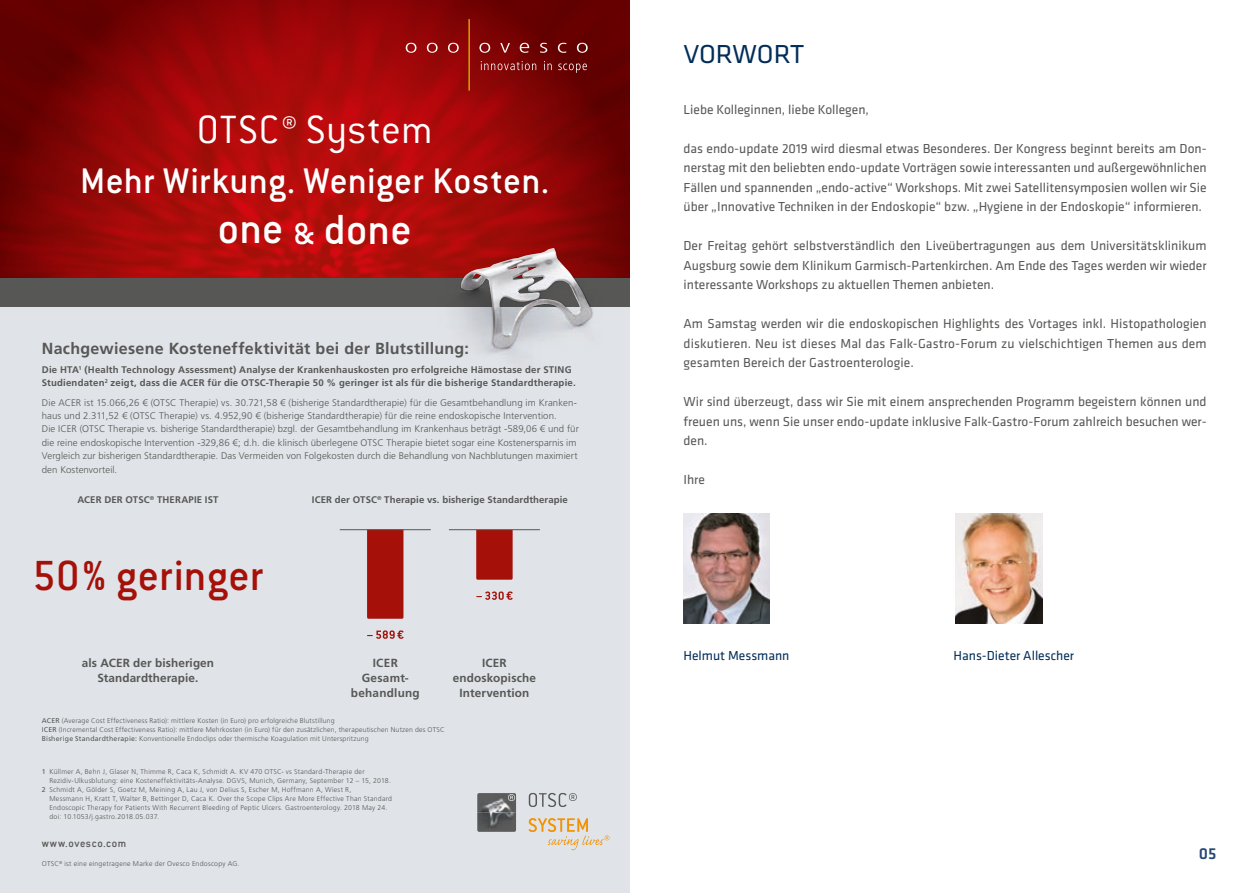
<style>
.page{position:relative;width:1259px;height:893px;background:#fff}
.page>*{position:absolute;margin:0;border:0;box-sizing:border-box;transform-origin:0 0}
.t1{font:500 46.2px "Conduit ITC Pro";letter-spacing:.005em;color:#a51009}
.t2{font:500 46.2px "Conduit ITC Pro";letter-spacing:.005em;color:#fff}
.t3{font:300 43.35px "Conduit ITC Pro";letter-spacing:.02em;color:#fff}
.t4{font:500 39px "Conduit ITC Pro";letter-spacing:.005em;color:#fff}
.t5{font:27px "Klavika";letter-spacing:-.01em;color:#002d59}
.t6{font:500 16.5px "Klavika";color:#264975}
.t7{font:700 16.05px "Frutiger LT Std";letter-spacing:.015em;color:#575756}
.t8{font:13.5px/19.5px "Klavika";color:#575756;text-align:justify}
.t9{font:13.5px "Klavika";color:#002d59}
.t10{font:700 11.7px/15px "Frutiger LT Std";letter-spacing:.01em;color:#575756;text-align:center}
.t11{font:500 11.7px "Conduit ITC Pro";letter-spacing:.05em;color:#575756}
.t12{font:300 9.6px/13.4px "Frutiger LT Std";letter-spacing:.01em;color:#575756}
.t13{font:700 9.6px/13.4px "Frutiger LT Std";letter-spacing:.02em;color:#575756}
.t14{font:300 6.9px/9.1px "Frutiger LT Std";letter-spacing:.03em;color:#575756}
.s1{font-size:34.65px}
.s2{font-size:33.15px}
.s3{font-weight:400}
</style>
<div class="page">
<img style="left:683px;top:514px;width:87px;height:109px">
<img style="left:955px;top:514px;width:87px;height:109px">
<div style="left:0;top:307px;width:629px;height:586px;background:#e0e3e7"></div>
<svg style="left:0;top:0;width:629px;height:278px;background:#950707"></svg>
<div style="left:0;top:278px;width:629px;height:29px;background:#575756"></div>
<hr style="left:468px;top:19px;width:1px;height:72px;background:#f5de00">
<svg style="left:406px;top:43px;width:10px;height:10px"></svg>
<svg style="left:427px;top:43px;width:10px;height:10px"></svg>
<svg style="left:448px;top:43px;width:11px;height:10px"></svg>
<svg style="left:479px;top:43px;width:11px;height:10px"></svg>
<svg style="left:500px;top:43px;width:10px;height:10px"></svg>
<svg style="left:520px;top:43px;width:9px;height:10px"></svg>
<svg style="left:540px;top:43px;width:7px;height:10px"></svg>
<svg style="left:558px;top:43px;width:8px;height:10px"></svg>
<svg style="left:577px;top:43px;width:10px;height:10px"></svg>
<svg style="left:481px;top:61px;width:106px;height:12px"></svg>
<img style="left:429px;top:239px;width:171px;height:115px">
<img style="left:460px;top:248px;width:132px;height:100px">
<div style="left:367px;top:530px;width:36px;height:89px;background:#a51009"></div>
<hr style="left:340px;top:529px;width:91px;height:1px;background:#575756">
<svg style="left:367px;top:630px;width:37px;height:9px"></svg>
<div style="left:476px;top:530px;width:36px;height:50px;background:#a51009"></div>
<hr style="left:449px;top:529px;width:91px;height:1px;background:#575756">
<svg style="left:476px;top:591px;width:37px;height:9px"></svg>
<svg style="left:529px;top:793px;width:48px;height:14px"></svg>
<img style="left:477px;top:793px;width:39px;height:39px">
<svg style="left:508px;top:794px;width:7px;height:7px"></svg>
<svg style="left:528px;top:818px;width:81px;height:32px"></svg>
<h2 class="t3" style="left:197px;top:106px;width:237px">OTSC<span class="s1">®</span> System</h2>
<h3 class="t4" style="left:80px;top:159px;width:470px">Mehr Wirkung. Weniger Kosten.</h3>
<h1 class="t2" style="left:218px;top:203px;width:195px">one <span class="s2">&amp;</span> done</h1>
<p class="t7" style="left:42px;top:338px;width:429px">Nachgewiesene Kosteneffektivität bei der Blutstillung:</p>
<p class="t13" style="left:42px;top:363px;width:535px">Die HTA<sup>1</sup> (Health Technology Assessment) Analyse der Krankenhauskosten pro erfolgreiche Hämostase der STING<br>Studiendaten<sup>2</sup> zeigt, dass die ACER für die OTSC-Therapie 50 % geringer ist als für die bisherige Standardtherapie.</p>
<p class="t12" style="left:42px;top:396px;width:538px">Die ACER ist 15.066,26 € (OTSC Therapie) vs. 30.721,58 € (bisherige Standardtherapie) für die Gesamtbehandlung im Kranken&shy;haus und 2.311,52 € (OTSC Therapie) vs. 4.952,90 € (bisherige Standardtherapie) für die reine endoskopische Intervention.<br>Die ICER (OTSC Therapie vs. bisherige Standardtherapie) bzgl. der Gesamtbehandlung im Krankenhaus beträgt -589,06 € und für die reine endoskopische Intervention -329,86 €; d.h. die klinisch überlegene OTSC Therapie bietet sogar eine Kostenersparnis im Vergleich zur bisherigen Standardtherapie. Das Vermeiden von Folgekosten durch die Behandlung von Nachblutungen maximiert den Kostenvorteil.</p>
<p class="t13" style="left:77px;top:493px;width:143px">ACER DER OTSC<sup>®</sup> THERAPIE IST</p>
<p class="t13" style="left:312px;top:493px;width:257px">ICER der OTSC<sup>®</sup> Therapie vs. bisherige Standardtherapie</p>
<h1 class="t1" style="left:32px;top:549px;width:233px">50% geringer</h1>
<p class="t10" style="left:82px;top:655px;width:134px">als ACER der bisherigen<br>Standardtherapie.</p>
<p class="t10" style="left:453px;top:655px;width:85px">ICER endoskopische<br>Intervention</p>
<p class="t10" style="left:351px;top:655px;width:70px">ICER<br>Gesamt&shy;behandlung</p>
<p class="t14" style="left:42px;top:716px;width:404px"><span class="s3">ACER</span> (Average Cost Effectiveness Ratio): mittlere Kosten (in Euro) pro erfolgreiche Blutstillung<br><span class="s3">ICER</span> (Incremental Cost Effectiveness Ratio): mittlere Mehrkosten (in Euro) für den zusätzlichen, therapeutischen Nutzen des OTSC<br><span class="s3">Bisherige Standardtherapie:</span> Konventionelle Endoclips oder thermische Koagulation mit Unterspritzung</p>
<p class="t14" style="left:42px;top:767px;width:324px"><span class="s3">1</span> Küllmer A, Behn J, Glaser N, Thimme R, Caca K, Schmidt A. KV 470 OTSC- vs Standard-Therapie der</p>
<p class="t14" style="left:49px;top:776px;width:343px">Rezidiv-Ulkusblutung: eine Kosteneffektivitäts-Analyse. DGVS, Munich, Germany, September 12 – 15, 2018.</p>
<p class="t14" style="left:42px;top:785px;width:311px"><span class="s3">2</span> Schmidt A, Gölder S, Goetz M, Meining A, Lau J, von Delius S, Escher M, Hoffmann A, Wiest R,</p>
<p class="t14" style="left:49px;top:794px;width:344px">Messmann H, Kratt T, Walter B, Bettinger D, Caca K. Over the Scope Clips Are More Effective Than Standard</p>
<p class="t14" style="left:49px;top:803px;width:339px">Endoscopic Therapy for Patients With Recurrent Bleeding of Peptic Ulcers. Gastroenterology. 2018 May 24.</p>
<p class="t14" style="left:49px;top:812px;width:111px">doi: 10.1053/j.gastro.2018.05.037.</p>
<p class="t11" style="left:42px;top:837px;width:86px">www.ovesco.com</p>
<p class="t14" style="left:42px;top:859px;width:199px">OTSC<sup>®</sup> ist eine eingetragene Marke der Ovesco Endoscopy AG.</p>
<h3 class="t5" style="left:683px;top:36px;width:122px">VORWORT</h3>
<p class="t8" style="left:683px;top:99px;width:187px">Liebe Kolleginnen, liebe Kollegen,</p>
<p class="t8" style="left:683px;top:138px;width:525px">das endo-update 2019 wird diesmal etwas Besonderes. Der Kongress beginnt bereits am Don&shy;nerstag mit den beliebten endo-update Vorträgen sowie interessanten und außergewöhnlichen Fällen und spannenden „endo-active“ Workshops. Mit zwei Satellitensymposien wollen wir Sie über „Innovative Techniken in der Endoskopie“ bzw. „Hygiene in der Endoskopie“ informieren.</p>
<p class="t8" style="left:683px;top:236px;width:524px">Der Freitag gehört selbstverständlich den Liveübertragungen aus dem Universitätsklinikum Augsburg sowie dem Klinikum Garmisch-Partenkirchen. Am Ende des Tages werden wir wieder interessante Workshops zu aktuellen Themen anbieten.</p>
<p class="t8" style="left:683px;top:314px;width:524px">Am Samstag werden wir die endoskopischen Highlights des Vortages inkl. Histopathologien diskutieren. Neu ist dieses Mal das Falk-Gastro-Forum zu vielschichtigen Themen aus dem gesamten Bereich der Gastroenterologie.</p>
<p class="t8" style="left:683px;top:392px;width:524px">Wir sind überzeugt, dass wir Sie mit einem ansprechenden Programm begeistern können und freuen uns, wenn Sie unser endo-update inklusive Falk-Gastro-Forum zahlreich besuchen wer&shy;den.</p>
<p class="t8" style="left:683px;top:470px;width:23px">Ihre</p>
<p class="t9" style="left:683px;top:647px;width:107px">Helmut Messmann</p>
<p class="t9" style="left:953px;top:647px;width:122px">Hans-Dieter Allescher</p>
<p class="t6" style="left:1198px;top:844px;width:19px">05</p>
</div>
